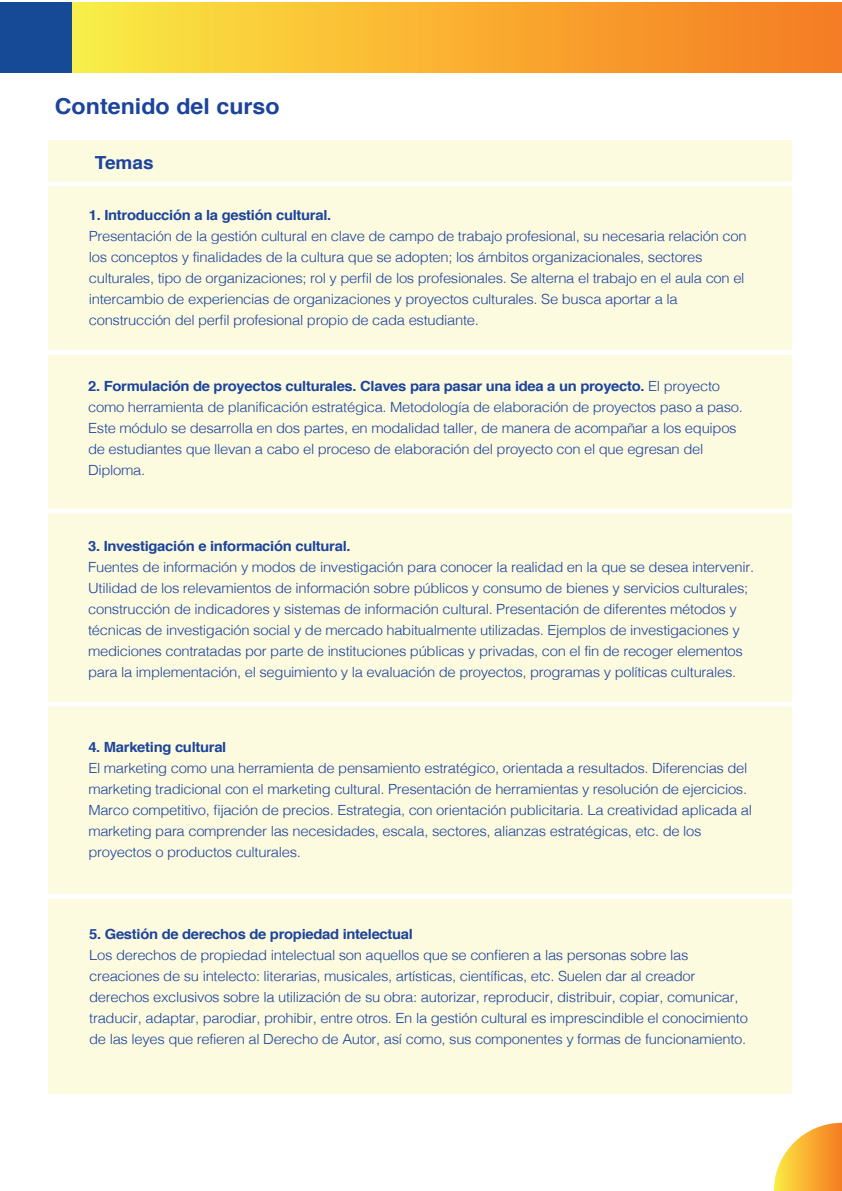
<style>
.page{position:relative;width:842px;height:1191px;background:#fff}
.page>*{position:absolute;margin:0;border:0;box-sizing:border-box;transform-origin:0 0}
.t1{font:700 22px "Helvetica";color:#1c449c;scale:1.06 1}
.t2{font:700 18px "Helvetica";color:#1c449c;scale:1.06 1}
.t3{font:300 14px/21px "Helvetica";letter-spacing:-.02em;color:#1c449c;scale:1.06 1}
.t4{font:700 14px "Helvetica";letter-spacing:-.02em;color:#1c449c;scale:1.06 1}
.s1{font-weight:700}
</style>
<div class="page">
<div style="left:48px;top:140px;width:744px;height:954px;background:#fcfadf"></div>
<svg style="left:774px;top:1122px;width:68px;height:69px"></svg>
<div style="left:37px;top:350px;width:769px;height:5px;background:#fff"></div>
<div style="left:37px;top:181px;width:769px;height:5px;background:#fff"></div>
<div style="left:37px;top:508px;width:769px;height:5px;background:#fff"></div>
<div style="left:37px;top:701px;width:769px;height:5px;background:#fff"></div>
<div style="left:37px;top:894px;width:769px;height:5px;background:#fff"></div>
<div style="left:0;top:2px;width:72px;height:71px;background:#164a97"></div>
<div style="left:72px;top:2px;width:770px;height:71px;background:linear-gradient(to right,#fbeb44,#f67821)"></div>
<h1 class="t1" style="left:55px;top:88px;width:214px">Contenido del curso</h1>
<p class="t2" style="left:95px;top:148px;width:57px">Temas</p>
<p class="t4" style="left:89px;top:203px;width:230px">1. Introducción a la gestión cultural.</p>
<p class="t3" style="left:89px;top:224px;width:622px">Presentación de la gestión cultural en clave de campo de trabajo profesional, su necesaria relación con los conceptos y finalidades de la cultura que se adopten; los ámbitos organizacionales, sectores culturales, tipo de organizaciones; rol y perfil de los profesionales. Se alterna el trabajo en el aula con el intercambio de experiencias de organizaciones y proyectos culturales. Se busca aportar a la construcción del perfil profesional propio de cada estudiante.</p>
<p class="t3" style="left:88px;top:375px;width:619px"><span class="s1">2. Formulación de proyectos culturales. Claves para pasar una idea a un proyecto.</span> El proyecto como herramienta de planificación estratégica. Metodología de elaboración de proyectos paso a paso.<br>Este módulo se desarrolla en dos partes, en modalidad taller, de manera de acompañar a los equipos de estudiantes que llevan a cabo el proceso de elaboración del proyecto con el que egresan del Diploma.</p>
<p class="t4" style="left:88px;top:535px;width:249px">3. Investigación e información cultural.</p>
<p class="t3" style="left:88px;top:555px;width:630px">Fuentes de información y modos de investigación para conocer la realidad en la que se desea intervenir.<br>Utilidad de los relevamientos de información sobre públicos y consumo de bienes y servicios culturales; construcción de indicadores y sistemas de información cultural. Presentación de diferentes métodos y técnicas de investigación social y de mercado habitualmente utilizadas. Ejemplos de investigaciones y mediciones contratadas por parte de instituciones públicas y privadas, con el fin de recoger elementos para la implementación, el seguimiento y la evaluación de proyectos, programas y políticas culturales.</p>
<p class="t4" style="left:88px;top:736px;width:132px">4. Marketing cultural</p>
<p class="t3" style="left:88px;top:757px;width:628px">El marketing como una herramienta de pensamiento estratégico, orientada a resultados. Diferencias del marketing tradicional con el marketing cultural. Presentación de herramientas y resolución de ejercicios.<br>Marco competitivo, fijación de precios. Estrategia, con orientación publicitaria. La creatividad aplicada al marketing para comprender las necesidades, escala, sectores, alianzas estratégicas, etc. de los proyectos o productos culturales.</p>
<p class="t4" style="left:89px;top:923px;width:307px">5. Gestión de derechos de propiedad intelectual</p>
<p class="t3" style="left:89px;top:943px;width:623px">Los derechos de propiedad intelectual son aquellos que se confieren a las personas sobre las creaciones de su intelecto: literarias, musicales, artísticas, científicas, etc. Suelen dar al creador derechos exclusivos sobre la utilización de su obra: autorizar, reproducir, distribuir, copiar, comunicar, traducir, adaptar, parodiar, prohibir, entre otros. En la gestión cultural es imprescindible el conocimiento de las leyes que refieren al Derecho de Autor, así como, sus componentes y formas de funcionamiento.</p>
</div>
